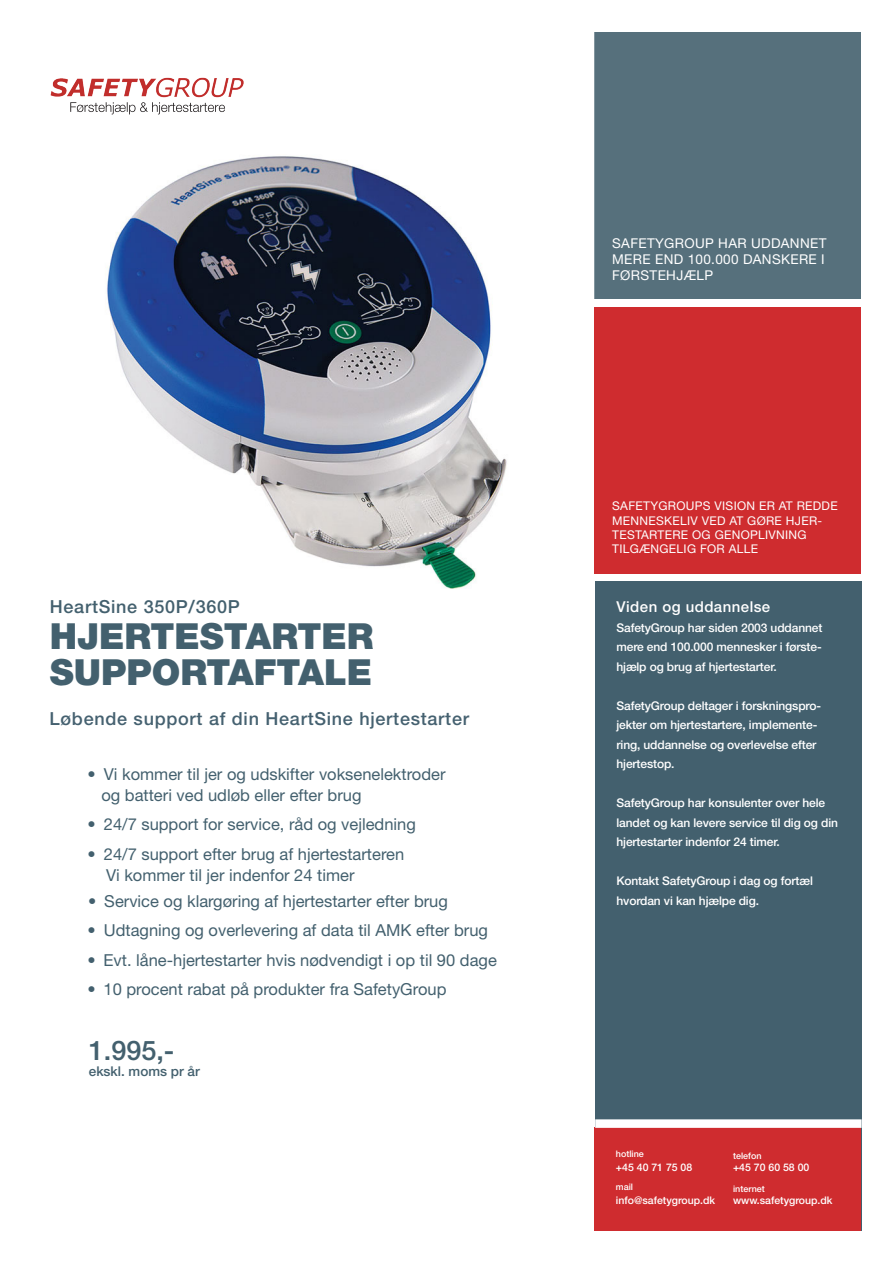
<style>
.page{position:relative;width:893px;height:1263px;background:#fff}
.page>*{position:absolute;margin:0;border:0;box-sizing:border-box;transform-origin:0 0}
.t1{font:900 36px/36px "Helvetica Neue LT Std";color:#43606e}
.t2{font:500 27px "Helvetica Neue LT Std";color:#43606e}
.t3{font:500 18px "Helvetica Neue LT Std";letter-spacing:.04em;color:#456170}
.t4{font:500 18px "Helvetica Neue LT Std";letter-spacing:.04em;color:#43606e}
.t5{font:16.5px "Helvetica Neue LT Std";color:#43606e}
.t6{font:500 15px "Helvetica Neue LT Std";letter-spacing:.03em;color:#fff}
.t7{font:13.5px/16.2px "Helvetica Neue LT Std";letter-spacing:.025em;color:#fff}
.t8{font:500 13.5px "Helvetica Neue LT Std";color:#43606e}
.t9{font:500 12px/19.5px "Helvetica Neue LT Std";letter-spacing:-.01em;color:#fff}
.t10{font:12px/14.4px "Helvetica Neue LT Std";letter-spacing:.025em;color:#fff}
.t11{font:500 10.5px "Helvetica Neue LT Std";color:#fff}
.t12{font:500 9px "Helvetica Neue LT Std";color:#fff}
.s1{font-weight:500;font-stretch:condensed}
</style>
<div class="page">
<img style="left:106px;top:156px;width:401px;height:433px">
<div style="left:595px;top:32px;width:266px;height:266px;background:#56707c"></div>
<div style="left:594px;top:307px;width:267px;height:266px;background:#cf2c2f"></div>
<div style="left:595px;top:581px;width:267px;height:650px;background:#43606e"></div>
<div style="left:595px;top:1128px;width:266px;height:103px;background:#cf2c2f"></div>
<div style="left:595px;top:1119px;width:267px;height:9px;background:#fff"></div>
<img style="left:50px;top:77px;width:194px;height:38px">
<p class="t4" style="left:50px;top:595px;width:192px">HeartSine 350P/360P</p>
<p class="t1" style="left:50px;top:618px;width:325px">HJERTESTARTER<br>SUPPORTAFTALE</p>
<p class="t3" style="left:50px;top:708px;width:421px">Løbende support af din HeartSine hjertestarter</p>
<p class="t5" style="left:88px;top:764px;width:359px"><span class="s1">•</span> Vi kommer til jer og udskifter voksenelektroder</p>
<p class="t5" style="left:101px;top:785px;width:262px">og batteri ved udløb eller efter brug</p>
<p class="t5" style="left:88px;top:814px;width:330px"><span class="s1">•</span> 24/7 support for service, råd og vejledning</p>
<p class="t5" style="left:88px;top:844px;width:318px"><span class="s1">•</span> 24/7 support efter brug af hjertestarteren</p>
<p class="t5" style="left:106px;top:865px;width:250px">Vi kommer til jer indenfor 24 timer</p>
<p class="t5" style="left:88px;top:891px;width:361px"><span class="s1">•</span> Service og klargøring af hjertestarter efter brug</p>
<p class="t5" style="left:88px;top:920px;width:402px"><span class="s1">•</span> Udtagning og overlevering af data til AMK efter brug</p>
<p class="t5" style="left:87px;top:950px;width:411px"><span class="s1">•</span> Evt. låne-hjertestarter hvis nødvendigt i op til 90 dage</p>
<p class="t5" style="left:87px;top:980px;width:361px"><span class="s1">•</span> 10 procent rabat på produkter fra SafetyGroup</p>
<p class="t2" style="left:89px;top:1034px;width:87px">1.995,-</p>
<p class="t8" style="left:89px;top:1063px;width:113px">ekskl. moms pr år</p>
<p class="t7" style="left:612px;top:235px;width:216px">SAFETYGROUP HAR UDDANNET<br>MERE END 100.000 DANSKERE I<br>FØRSTEHJÆLP</p>
<p class="t10" style="left:612px;top:498px;width:227px">SAFETYGROUPS VISION ER AT REDDE<br>MENNESKELIV VED AT GØRE HJER-<br>TESTARTERE OG GENOPLIVNING<br>TILGÆNGELIG FOR ALLE</p>
<p class="t6" style="left:616px;top:598px;width:155px">Viden og uddannelse</p>
<p class="t9" style="left:616px;top:618px;width:207px;text-align:justify">SafetyGroup har siden 2003 uddannet mere end 100.000 mennesker i første&shy;hjælp og brug af hjertestarter.</p>
<p class="t9" style="left:616px;top:696px;width:206px">SafetyGroup deltager i forskningspro&shy;jekter om hjertestartere, implemente&shy;ring, uddannelse og overlevelse efter hjertestop.</p>
<p class="t9" style="left:616px;top:793px;width:223px">SafetyGroup har konsulenter over hele landet og kan levere service til dig og din hjertestarter indenfor 24 timer.</p>
<p class="t9" style="left:616px;top:871px;width:198px">Kontakt SafetyGroup i dag og fortæl hvordan vi kan hjælpe dig.</p>
<p class="t12" style="left:616px;top:1148px;width:30px">hotline</p>
<p class="t11" style="left:616px;top:1161px;width:78px">+45 40 71 75 08</p>
<p class="t12" style="left:616px;top:1181px;width:19px">mail</p>
<p class="t11" style="left:616px;top:1194px;width:101px">info@safetygroup.dk</p>
<p class="t12" style="left:733px;top:1150px;width:30px">telefon</p>
<p class="t11" style="left:733px;top:1161px;width:78px">+45 70 60 58 00</p>
<p class="t12" style="left:733px;top:1183px;width:33px">internet</p>
<p class="t11" style="left:733px;top:1194px;width:101px">www.safetygroup.dk</p>
</div>
